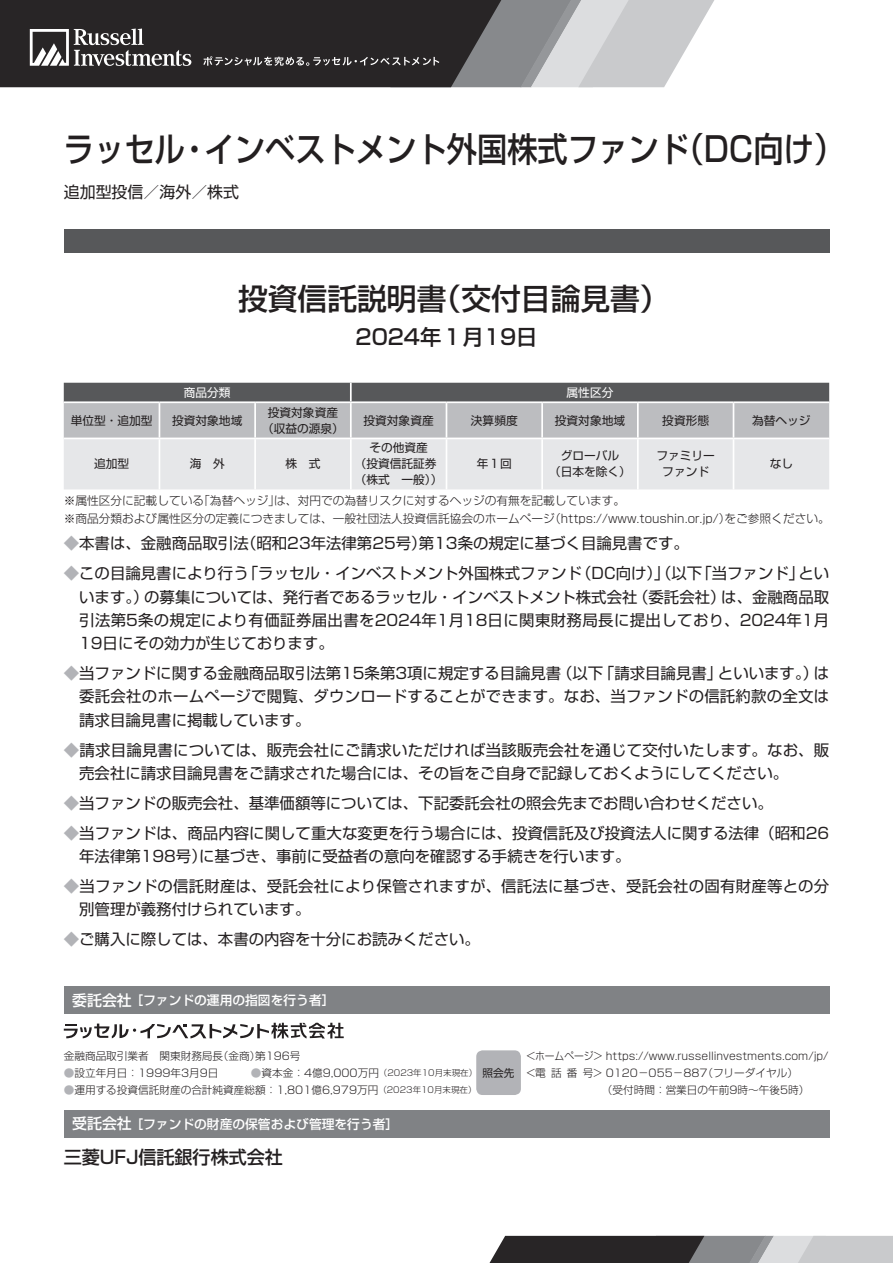
<style>
.page{position:relative;width:893px;height:1263px;background:#fff}
.page>*{position:absolute;margin:0;border:0;box-sizing:border-box;transform-origin:0 0}
.t1{font:500 34.05px "Shin Go Pr 6";color:#231f20;scale:.89 1}
.t2{font:500 29.7px "Shin Go Pr 6";color:#231f20}
.t3{font:500 21.3px "Shin Go Pr 6";color:#231f20}
.t4{font:500 18px "Shin Go Pr 6";color:#231f20}
.t5{font:15.9px "Shin Go Pr 6";color:#231f20}
.t6{font:15.45px/23.4px "Shin Go Pr 6";color:#231f20}
.t7{font:500 12.75px "Shin Go Pr 6";color:#fff}
.t8{font:300 11.7px/17.9px "Shin Go Pr 6";color:#231f20}
.t9{font:11.7px/15.9px "Shin Go Pr 6";color:#231f20;text-align:center}
.t10{font:11.7px "Shin Go Pr 6";color:#fff}
.t11{font:300 10.65px "Shin Go Pr 6";color:#231f20}
.t12{font:10.65px "Shin Go Pr 6";color:#231f20}
.s1{color:#b2b3b7}
.s2{font-size:14.85px}
.s3{font-size:8.55px}
</style>
<div class="page">
<svg style="left:64px;top:1023px;width:280px;height:15px"></svg>
<div style="left:476px;top:1050px;width:45px;height:45px;background:#b2b3b7;border-radius:6px"></div>
<div style="left:64px;top:230px;width:765px;height:23px;background:#57585a"></div>
<div style="left:64px;top:986px;width:765px;height:28px;background:#808285"></div>
<div style="left:64px;top:1110px;width:765px;height:27px;background:#808285"></div>
<svg style="left:64px;top:383px;width:765px;height:106px;background:#bfc0c2"></svg>
<hr style="left:64px;top:401px;width:95px;height:2px;background:#fff">
<hr style="left:159px;top:401px;width:96px;height:2px;background:#fff">
<hr style="left:159px;top:403px;width:1px;height:35px;background:#fff">
<hr style="left:255px;top:401px;width:96px;height:2px;background:#fff">
<hr style="left:254px;top:403px;width:2px;height:35px;background:#fff">
<hr style="left:351px;top:401px;width:95px;height:2px;background:#fff">
<hr style="left:350px;top:403px;width:2px;height:35px;background:#fff">
<hr style="left:446px;top:401px;width:96px;height:2px;background:#fff">
<hr style="left:446px;top:403px;width:1px;height:35px;background:#fff">
<hr style="left:542px;top:401px;width:96px;height:2px;background:#fff">
<hr style="left:541px;top:403px;width:2px;height:35px;background:#fff">
<hr style="left:638px;top:401px;width:95px;height:2px;background:#fff">
<hr style="left:637px;top:403px;width:2px;height:35px;background:#fff">
<hr style="left:733px;top:401px;width:96px;height:2px;background:#fff">
<hr style="left:733px;top:403px;width:1px;height:35px;background:#fff">
<hr style="left:64px;top:438px;width:95px;height:1px;background:#fff">
<hr style="left:159px;top:438px;width:96px;height:1px;background:#fff">
<hr style="left:159px;top:439px;width:1px;height:50px;background:#fff">
<hr style="left:255px;top:438px;width:96px;height:1px;background:#fff">
<hr style="left:254px;top:439px;width:2px;height:50px;background:#fff">
<hr style="left:351px;top:438px;width:95px;height:1px;background:#fff">
<hr style="left:350px;top:439px;width:2px;height:50px;background:#fff">
<hr style="left:446px;top:438px;width:96px;height:1px;background:#fff">
<hr style="left:446px;top:439px;width:1px;height:50px;background:#fff">
<hr style="left:542px;top:438px;width:96px;height:1px;background:#fff">
<hr style="left:541px;top:439px;width:2px;height:50px;background:#fff">
<hr style="left:638px;top:438px;width:95px;height:1px;background:#fff">
<hr style="left:637px;top:439px;width:2px;height:50px;background:#fff">
<hr style="left:733px;top:438px;width:96px;height:1px;background:#fff">
<hr style="left:733px;top:439px;width:1px;height:50px;background:#fff">
<svg style="left:0;top:0;width:714px;height:87px;background:#615f61"></svg>
<svg style="left:489px;top:1236px;width:404px;height:27px;background:#717072"></svg>
<h1 class="t1" style="left:64px;top:121px;width:878px">ラッセル・インベストメント外国株式ファンド（DC向け）</h1>
<p class="t5" style="left:64px;top:179px;width:177px">追加型投信／海外／株式</p>
<h2 class="t2" style="left:238px;top:274px;width:433px">投資信託説明書（交付目論見書）</h2>
<h3 class="t3" style="left:356px;top:319px;width:183px">2024年1月19日</h3>
<p class="t10" style="left:184px;top:383px;width:48px">商品分類</p>
<p class="t10" style="left:567px;top:383px;width:48px">属性区分</p>
<p class="t9" style="left:71px;top:412px;width:83px">単位型・追加型</p>
<p class="t9" style="left:172px;top:412px;width:72px">投資対象地域</p>
<p class="t9" style="left:262px;top:404px;width:83px">投資対象資産（収益の源泉）</p>
<p class="t9" style="left:364px;top:412px;width:72px">投資対象資産</p>
<p class="t9" style="left:471px;top:412px;width:48px">決算頻度</p>
<p class="t9" style="left:555px;top:412px;width:72px">投資対象地域</p>
<p class="t9" style="left:662px;top:412px;width:48px">投資形態</p>
<p class="t9" style="left:752px;top:412px;width:60px">為替ヘッジ</p>
<p class="t9" style="left:94px;top:455px;width:37px">追加型</p>
<p class="t9" style="left:190px;top:455px;width:37px">海　外</p>
<p class="t9" style="left:285px;top:455px;width:37px">株　式</p>
<p class="t9" style="left:355px;top:439px;width:89px">その他資産<br>（投資信託証券（株式　一般））</p>
<p class="t9" style="left:477px;top:455px;width:37px">年１回</p>
<p class="t9" style="left:549px;top:447px;width:83px">グローバル<br>（日本を除く）</p>
<p class="t9" style="left:656px;top:447px;width:60px">ファミリーファンド</p>
<p class="t9" style="left:770px;top:455px;width:25px">なし</p>
<p class="t8" style="left:64px;top:490px;width:767px">※属性区分に記載している「為替ヘッジ」は、対円での為替リスクに対するヘッジの有無を記載しています。<br>※商品分類および属性区分の定義につきましては、一般社団法人投資信託協会のホームページ（https://www.toushin.or.jp/）をご参照ください。</p>
<p class="t6" style="left:64px;top:531px;width:627px"><span class="s1">◆</span>本書は、金融商品取引法（昭和23年法律第25号）第13条の規定に基づく目論見書です。</p>
<p class="t6" style="left:79px;top:560px;width:751px;text-align:justify;text-indent:-15px"><span class="s1">◆</span>この目論見書により行う「ラッセル・インベストメント外国株式ファンド（DC向け）」（以下「当ファンド」といいます。）の募集については、発行者であるラッセル・インベストメント株式会社（委託会社）は、金融商品取引法第5条の規定により有価証券届出書を2024年1月18日に関東財務局長に提出しており、2024年1月19日にその効力が生じております。</p>
<p class="t6" style="left:79px;top:660px;width:752px;text-align:justify;text-indent:-15px"><span class="s1">◆</span>当ファンドに関する金融商品取引法第15条第3項に規定する目論見書（以下「請求目論見書」といいます。）は委託会社のホームページで閲覧、ダウンロードすることができます。なお、当ファンドの信託約款の全文は請求目論見書に掲載しています。</p>
<p class="t6" style="left:79px;top:737px;width:752px;text-indent:-15px"><span class="s1">◆</span>請求目論見書については、販売会社にご請求いただければ当該販売会社を通じて交付いたします。なお、販売会社に請求目論見書をご請求された場合には、その旨をご自身で記録しておくようにしてください。</p>
<p class="t6" style="left:64px;top:790px;width:711px"><span class="s1">◆</span>当ファンドの販売会社、基準価額等については、下記委託会社の照会先までお問い合わせください。</p>
<p class="t6" style="left:79px;top:820px;width:751px;text-indent:-15px"><span class="s1">◆</span>当ファンドは、商品内容に関して重大な変更を行う場合には、投資信託及び投資法人に関する法律（昭和26年法律第198号）に基づき、事前に受益者の意向を確認する手続きを行います。</p>
<p class="t6" style="left:79px;top:873px;width:752px;text-indent:-15px"><span class="s1">◆</span>当ファンドの信託財産は、受託会社により保管されますが、信託法に基づき、受託会社の固有財産等との分別管理が義務付けられています。</p>
<p class="t6" style="left:64px;top:926px;width:418px"><span class="s1">◆</span>ご購入に際しては、本書の内容を十分にお読みください。</p>
<p class="t7" style="left:72px;top:990px;width:264px"><span class="s2">委託会社</span> ［ファンドの運用の指図を行う者］</p>
<p class="t11" style="left:64px;top:1047px;width:238px">金融商品取引業者　関東財務局長（金商）第196号</p>
<p class="t11" style="left:64px;top:1064px;width:156px"><span class="s1">●</span>設立年月日：1999年3月9日</p>
<p class="t11" style="left:251px;top:1064px;width:228px"><span class="s1">●</span>資本金：4億9,000万円<span class="s3">（2023年10月末現在）</span></p>
<p class="t11" style="left:64px;top:1081px;width:414px"><span class="s1">●</span>運用する投資信託財産の合計純資産総額：1,801億6,979万円<span class="s3">（2023年10月末現在）</span></p>
<p class="t7" style="left:72px;top:1113px;width:327px"><span class="s2">受託会社</span> ［ファンドの財産の保管および管理を行う者］</p>
<p class="t4" style="left:64px;top:1142px;width:221px">三菱UFJ信託銀行株式会社</p>
<p class="t12" style="left:483px;top:1064px;width:33px">照会先</p>
<p class="t11" style="left:526px;top:1047px;width:304px">&lt;ホームページ&gt; https://www.russellinvestments.com/jp/</p>
<p class="t11" style="left:526px;top:1064px;width:273px">&lt;電話番号&gt; 0120－055－887（フリーダイヤル）</p>
<p class="t11" style="left:602px;top:1081px;width:209px">（受付時間：営業日の午前9時～午後5時）</p>
</div>
